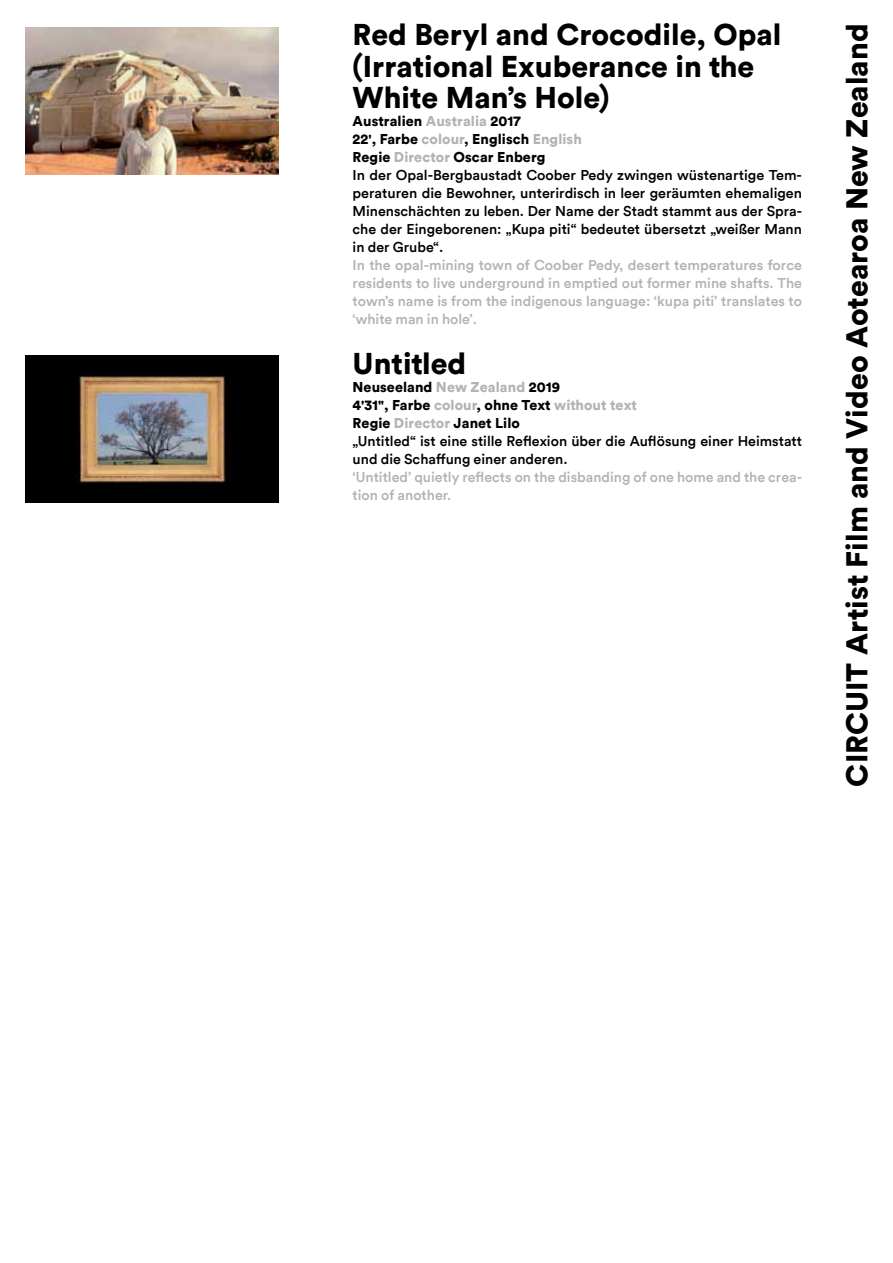
<style>
.page{position:relative;width:893px;height:1263px;background:#fff}
.page>*{position:absolute;margin:0;border:0;box-sizing:border-box;transform-origin:0 0}
.t1{font:900 30px/31.5px "Circular Pro TT";color:#000}
.t2{font:500 14.25px/18px "Circular Pro TT";color:#000}
.t3{font:500 14.25px/18px "Circular Pro TT";color:#b1b3b4;text-align:justify}
.s1{font-weight:900}
.s2{font-weight:900;color:#b1b3b4}
</style>
<div class="page">
<img style="left:26px;top:356px;width:253px;height:147px">
<img style="left:26px;top:27px;width:253px;height:147px">
<h1 class="t1" style="left:353px;top:18px;width:430px">Red Beryl and Crocodile, Opal (Irrational Exuberance in the<br>White Man’s Hole)</h1>
<p class="t2" style="left:353px;top:111px;width:451px"><span class="s1">Australien</span> <span class="s2">Australia</span> <span class="s1">2017<br>22', Farbe</span> <span class="s2">colour</span><span class="s1">, Englisch</span> <span class="s2">English<br></span><span class="s1">Regie</span> <span class="s2">Director</span> <span class="s1">Oscar Enberg<br></span>In der Opal-Bergbaustadt Coober Pedy zwingen wüstenartige Tem&shy;peraturen die Bewohner, unterirdisch in leer geräumten ehemaligen Minenschächten zu leben. Der Name der Stadt stammt aus der Spra&shy;che der Eingeborenen: „Kupa piti“ bedeutet übersetzt „weißer Mann in der Grube“.</p>
<p class="t3" style="left:353px;top:255px;width:451px">In the opal-mining town of Coober Pedy, desert temperatures force residents to live underground in emptied out former mine shafts. The town’s name is from the indigenous language: ‘kupa piti’ translates to ‘white man in hole’.</p>
<h1 class="t1" style="left:353px;top:346px;width:115px">Untitled</h1>
<p class="t2" style="left:353px;top:377px;width:451px"><span class="s1">Neuseeland</span> <span class="s2">New Zealand</span> <span class="s1">2019<br>4'31", Farbe</span> <span class="s2">colour</span><span class="s1">, ohne Text</span> <span class="s2">without text<br></span><span class="s1">Regie</span> <span class="s2">Director</span> <span class="s1">Janet Lilo<br></span>„Untitled“ ist eine stille Reflexion über die Auflösung einer Heimstatt und die Schaffung einer anderen.</p>
<p class="t3" style="left:353px;top:467px;width:451px">‘Untitled’ quietly reflects on the disbanding of one home and the crea&shy;tion of another.</p>
<h1 class="t1" style="left:840px;top:786px;width:764px;rotate:-90deg">CIRCUIT Artist Film and Video Aotearoa New Zealand</h1>
</div>
